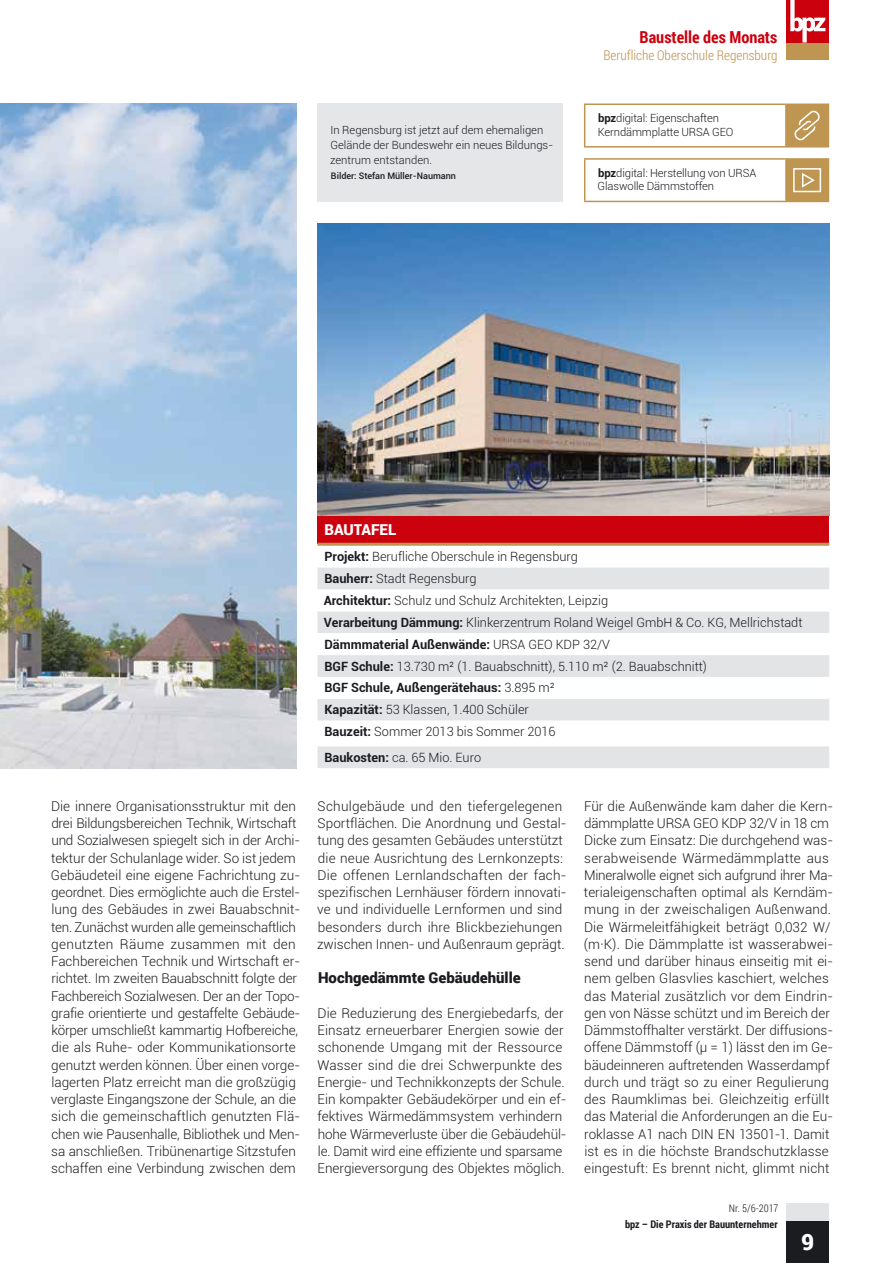
<style>
.page{position:relative;width:893px;height:1263px;background:#fff}
.page>*{position:absolute;margin:0;border:0;box-sizing:border-box;transform-origin:0 0}
.t1{font:900 22.5px "Roboto";color:#fff}
.t2{font:700 16.5px "Roboto Condensed";color:#cb010e}
.t3{font:900 15px "Roboto";color:#1b1c20}
.t4{font:900 15px "Roboto";color:#fff}
.t5{font:300 13.5px/17.2px "Roboto";color:#1b1c20}
.t6{font:300 13.5px "Roboto Condensed";color:#be9551}
.t7{font:300 12.75px/21.9px "Roboto";color:#1b1c20}
.t8{font:300 11.25px/15px "Roboto";letter-spacing:-.01em;color:#1b1c20}
.t9{font:700 10.5px "Roboto Condensed";color:#1b1c20}
.t10{font:300 10.5px "Roboto Condensed";color:#1b1c20}
.t11{font:500 9px "Roboto";color:#1b1c20}
.s1{font-weight:700}
</style>
<div class="page">
<img style="left:0;top:104px;width:296px;height:664px">
<div style="left:317px;top:516px;width:512px;height:28px;background:#cb010e"></div>
<div style="left:317px;top:568px;width:512px;height:200px;background:#e3e4e6"></div>
<svg style="left:317px;top:589px;width:512px;height:157px"></svg>
<hr style="left:317px;top:543px;width:512px;height:3px;background:#be9551">
<img style="left:317px;top:223px;width:512px;height:293px">
<div style="left:317px;top:104px;width:246px;height:98px;background:#e3e4e6"></div>
<div style="left:786px;top:104px;width:42px;height:43px;background:#be9551"></div>
<hr style="left:584px;top:104px;width:202px;height:1px;background:#be9551">
<hr style="left:584px;top:105px;width:1px;height:41px;background:#be9551">
<hr style="left:786px;top:104px;width:43px;height:1px;background:#be9551">
<hr style="left:785px;top:105px;width:2px;height:41px;background:#be9551">
<hr style="left:828px;top:105px;width:1px;height:41px;background:#be9551">
<hr style="left:584px;top:146px;width:202px;height:2px;background:#be9551">
<hr style="left:786px;top:146px;width:43px;height:2px;background:#be9551">
<svg style="left:795px;top:110px;width:24px;height:31px"></svg>
<div style="left:786px;top:159px;width:42px;height:42px;background:#be9551"></div>
<hr style="left:584px;top:158px;width:202px;height:2px;background:#be9551">
<hr style="left:584px;top:160px;width:1px;height:41px;background:#be9551">
<hr style="left:786px;top:158px;width:43px;height:2px;background:#be9551">
<hr style="left:785px;top:160px;width:2px;height:41px;background:#be9551">
<hr style="left:828px;top:160px;width:1px;height:41px;background:#be9551">
<hr style="left:584px;top:201px;width:202px;height:1px;background:#be9551">
<hr style="left:786px;top:201px;width:43px;height:1px;background:#be9551">
<div style="left:793px;top:168px;width:28px;height:24px;background:#be9551;border:2px solid #fff"></div>
<svg style="left:802px;top:173px;width:13px;height:15px"></svg>
<div style="left:787px;top:1220px;width:42px;height:43px;background:#1b1c20"></div>
<div style="left:787px;top:43px;width:42px;height:17px;background:#be9551"></div>
<div style="left:787px;top:0;width:42px;height:43px;background:#cb010e"></div>
<svg style="left:790px;top:0;width:35px;height:43px"></svg>
<div style="left:787px;top:1203px;width:42px;height:17px;background:#e3e4e6"></div>
<p class="t8" style="left:330px;top:122px;width:225px">In Regensburg ist jetzt auf dem ehemaligen<br>Gelände der Bundeswehr ein neues Bildungs&shy;zentrum entstanden.</p>
<p class="t11" style="left:331px;top:169px;width:127px">Bilder: Stefan Müller-Naumann</p>
<p class="t2" style="left:639px;top:25px;width:139px">Baustelle des Monats</p>
<p class="t6" style="left:603px;top:45px;width:176px">Berufliche Oberschule Regensburg</p>
<p class="t8" style="left:598px;top:111px;width:137px;line-height:13.5px"><span class="s1">bpz</span>digital: Eigenschaften<br>Kerndämmplatte URSA GEO</p>
<p class="t8" style="left:598px;top:166px;width:160px;line-height:13.5px"><span class="s1">bpz</span>digital: Herstellung von URSA<br>Glaswolle Dämmstoffen</p>
<p class="t5" style="left:51px;top:797px;width:251px">Die innere Organisationsstruktur mit den drei Bildungsbereichen Technik, Wirtschaft und Sozialwesen spiegelt sich in der Archi&shy;tektur der Schulanlage wider. So ist jedem Gebäudeteil eine eigene Fachrichtung zu&shy;geordnet. Dies ermöglichte auch die Erstel&shy;lung des Gebäudes in zwei Bauabschnit&shy;ten. Zunächst wurden alle gemeinschaftlich genutzten Räume zusammen mit den Fachbereichen Technik und Wirtschaft er&shy;richtet. Im zweiten Bauabschnitt folgte der Fachbereich Sozialwesen. Der an der Topo&shy;grafie orientierte und gestaffelte Gebäude&shy;körper umschließt kammartig Hofbereiche, die als Ruhe- oder Kommunikationsorte genutzt werden können. Über einen vorge&shy;lagerten Platz erreicht man die großzügig verglaste Eingangszone der Schule, an die sich die gemeinschaftlich genutzten Flä&shy;chen wie Pausenhalle, Bibliothek und Men&shy;sa anschließen. Tribünenartige Sitzstufen schaffen eine Verbindung zwischen dem</p>
<p class="t4" style="left:324px;top:519px;width:73px">BAUTAFEL</p>
<p class="t7" style="left:324px;top:545px;width:480px"><span class="s1">Projekt:</span> Berufliche Oberschule in Regensburg<br><span class="s1">Bauherr:</span> Stadt Regensburg<br><span class="s1">Architektur:</span> Schulz und Schulz Architekten, Leipzig<br><span class="s1">Verarbeitung Dämmung:</span> Klinkerzentrum Roland Weigel GmbH &amp; Co. KG, Mellrichstadt <span class="s1">Dämmmaterial Außenwände:</span> URSA GEO KDP 32/V<br><span class="s1">BGF Schule:</span> 13.730 m² (1. Bauabschnitt), 5.110 m² (2. Bauabschnitt)<br><span class="s1">BGF Schule, Außengerätehaus:</span> 3.895 m²<br><span class="s1">Kapazität:</span> 53 Klassen, 1.400 Schüler<br><span class="s1">Bauzeit:</span> Sommer 2013 bis Sommer 2016</p>
<p class="t7" style="left:324px;top:746px;width:158px"><span class="s1">Baukosten:</span> ca. 65 Mio. Euro</p>
<p class="t5" style="left:317px;top:797px;width:251px">Schulgebäude und den tiefergelegenen Sportflächen. Die Anordnung und Gestal&shy;tung des gesamten Gebäudes unterstützt die neue Ausrichtung des Lernkonzepts:<br>Die offenen Lernlandschaften der fach&shy;spezifischen Lernhäuser fördern innovati&shy;ve und individuelle Lernformen und sind besonders durch ihre Blickbeziehungen zwischen Innen- und Außenraum geprägt.</p>
<p class="t3" style="left:318px;top:967px;width:204px">Hochgedämmte Gebäudehülle</p>
<p class="t5" style="left:317px;top:1004px;width:251px">Die Reduzierung des Energiebedarfs, der Einsatz erneuerbarer Energien sowie der schonende Umgang mit der Ressource Wasser sind die drei Schwerpunkte des Energie- und Technikkonzepts der Schule.<br>Ein kompakter Gebäudekörper und ein ef&shy;fektives Wärmedämmsystem verhindern hohe Wärmeverluste über die Gebäudehül&shy;le. Damit wird eine effiziente und sparsame Energieversorgung des Objektes möglich.</p>
<p class="t5" style="left:584px;top:797px;width:251px">Für die Außenwände kam daher die Kern&shy;dämmplatte URSA GEO KDP 32/V in 18 cm Dicke zum Einsatz: Die durchgehend was&shy;serabweisende Wärmedämmplatte aus Mineralwolle eignet sich aufgrund ihrer Ma&shy;terialeigenschaften optimal als Kerndäm&shy;mung in der zweischaligen Außenwand.<br>Die Wärmeleitfähigkeit beträgt 0,032 W/ (m·K). Die Dämmplatte ist wasserabwei&shy;send und darüber hinaus einseitig mit ei&shy;nem gelben Glasvlies kaschiert, welches das Material zusätzlich vor dem Eindrin&shy;gen von Nässe schützt und im Bereich der Dämmstoffhalter verstärkt. Der diffusions&shy;offene Dämmstoff (μ = 1) lässt den im Ge&shy;bäudeinneren auftretenden Wasserdampf durch und trägt so zu einer Regulierung des Raumklimas bei. Gleichzeitig erfüllt das Material die Anforderungen an die Eu&shy;roklasse A1 nach DIN EN 13501-1. Damit ist es in die höchste Brandschutzklasse eingestuft: Es brennt nicht, glimmt nicht</p>
<p class="t10" style="left:729px;top:1201px;width:51px">Nr. 5/6-2017</p>
<p class="t9" style="left:625px;top:1217px;width:154px">bpz – Die Praxis der Bauunternehmer</p>
<h1 class="t1" style="left:801px;top:1226px;width:15px">9</h1>
</div>
